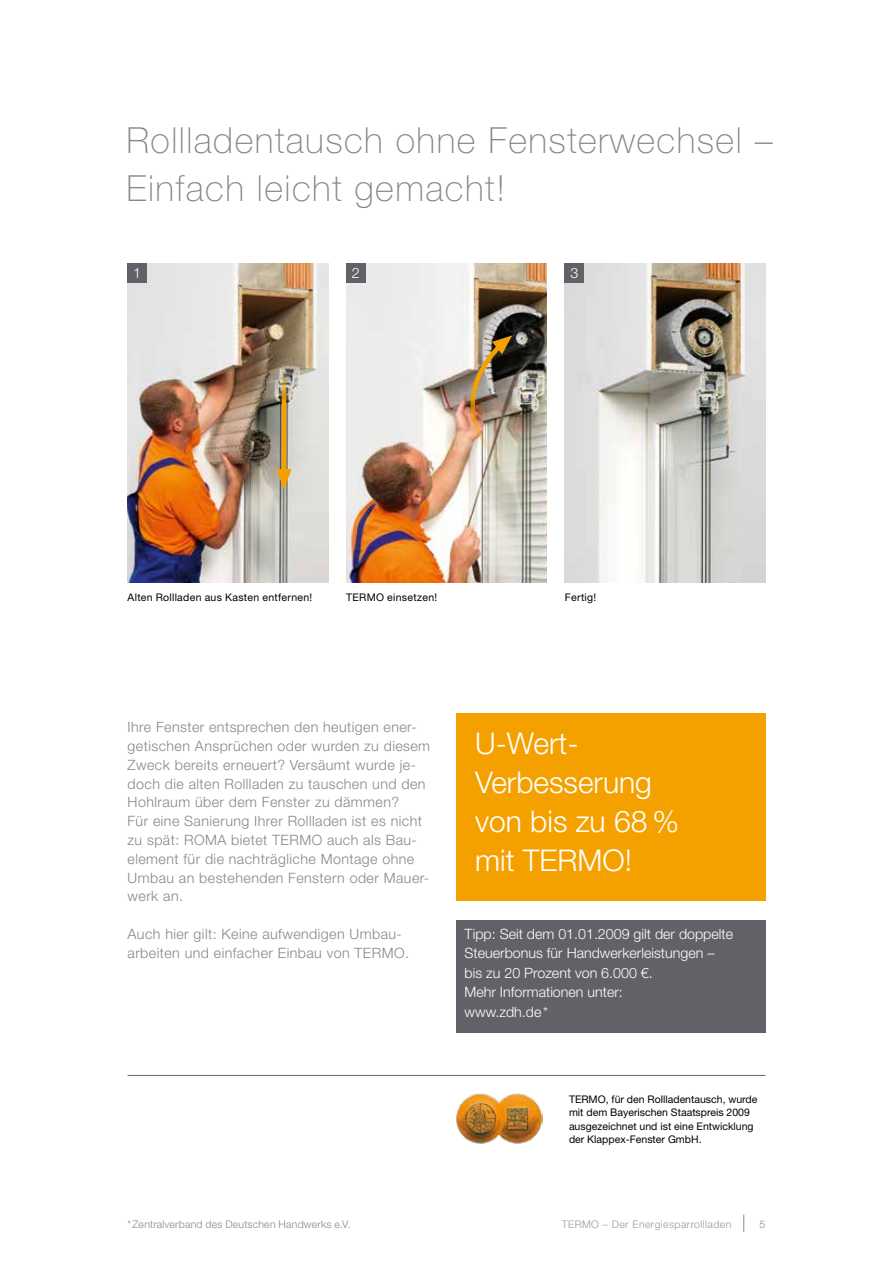
<style>
.page{position:relative;width:893px;height:1263px;background:#fff}
.page>*{position:absolute;margin:0;border:0;box-sizing:border-box;transform-origin:0 0}
.t1{font:100 36px/48px "Helvetica Neue LT Std";letter-spacing:.04em;color:#878787}
.t2{font:300 30px/39px "Helvetica Neue LT Std";color:#fff}
.t3{font:300 14.25px/18.8px "Helvetica Neue LT Std";letter-spacing:.03em;color:#878787}
.t4{font:300 14.25px/19.5px "Helvetica Neue LT Std";color:#fff}
.t5{font:10.5px/13.5px "Helvetica Neue LT Std";color:#000}
.t6{font:10.5px "Helvetica Neue LT Std";letter-spacing:.03em;color:#000}
.t7{font:300 10.5px "Helvetica Neue LT Std";letter-spacing:.02em;color:#878787}
.t8{font:300 10.5px "Helvetica Neue LT Std";letter-spacing:.04em;color:#9a9aa0}
</style>
<div class="page">
<img style="left:128px;top:264px;width:200px;height:318px">
<img style="left:346px;top:264px;width:201px;height:318px">
<img style="left:565px;top:264px;width:200px;height:318px">
<svg style="left:282px;top:370px;width:4px;height:99px"></svg>
<svg style="left:276px;top:469px;width:16px;height:21px"></svg>
<img style="left:463px;top:326px;width:52px;height:139px">
<img style="left:456px;top:1093px;width:87px;height:51px">
<hr style="left:128px;top:1075px;width:637px;height:1px;background:#616168">
<div style="left:128px;top:264px;width:19px;height:19px;background:#616168"></div>
<div style="left:346px;top:264px;width:19px;height:19px;background:#616168"></div>
<div style="left:565px;top:264px;width:19px;height:19px;background:#616168"></div>
<div style="left:456px;top:920px;width:309px;height:112px;background:#616168"></div>
<div style="left:456px;top:714px;width:309px;height:187px;background:#f4a100"></div>
<svg style="left:743px;top:1215px;width:1px;height:17px"></svg>
<h1 class="t1" style="left:126px;top:116px;width:648px">Rollladentausch ohne Fensterwechsel –<br>Einfach leicht gemacht!</h1>
<p class="t4" style="left:133px;top:263px;width:9px">1</p>
<p class="t4" style="left:352px;top:263px;width:9px">2</p>
<p class="t4" style="left:570px;top:263px;width:9px">3</p>
<p class="t6" style="left:128px;top:591px;width:186px">Alten Rollladen aus Kasten entfernen!</p>
<p class="t6" style="left:346px;top:591px;width:92px">TERMO einsetzen!</p>
<p class="t5" style="left:565px;top:591px;width:33px">Fertig!</p>
<p class="t3" style="left:128px;top:718px;width:304px">Ihre Fenster entsprechen den heutigen ener&shy;getischen Ansprüchen oder wurden zu diesem Zweck bereits erneuert? Versäumt wurde je&shy;doch die alten Rollladen zu tauschen und den Hohlraum über dem Fenster zu dämmen?<br>Für eine Sanierung Ihrer Rollladen ist es nicht zu spät: ROMA bietet TERMO auch als Bau&shy;element für die nachträgliche Montage ohne Umbau an bestehenden Fenstern oder Mauer&shy;werk an.</p>
<p class="t3" style="left:128px;top:924px;width:283px">Auch hier gilt: Keine aufwendigen Umbau&shy;arbeiten und einfacher Einbau von TERMO.</p>
<h2 class="t2" style="left:475px;top:723px;width:205px">U-Wert-<br>Verbesserung von bis zu 68 % mit TERMO!</h2>
<p class="t4" style="left:465px;top:923px;width:270px">Tipp: Seit dem 01.01.2009 gilt der doppelte<br>Steuerbonus für Handwerkerleistungen – bis zu 20 Prozent von 6.000 €.<br>Mehr Informationen unter:<br>www.zdh.de*</p>
<p class="t5" style="left:569px;top:1092px;width:190px">TERMO, für den Rollladentausch, wurde mit dem Bayerischen Staatspreis 2009 ausgezeichnet und ist eine Entwicklung der Klappex-Fenster GmbH.</p>
<p class="t7" style="left:128px;top:1218px;width:225px">*Zentralverband des Deutschen Handwerks e.V.</p>
<p class="t8" style="left:562px;top:1218px;width:171px">TERMO – Der Energiesparrollladen</p>
<p class="t7" style="left:760px;top:1218px;width:7px">5</p>
</div>
